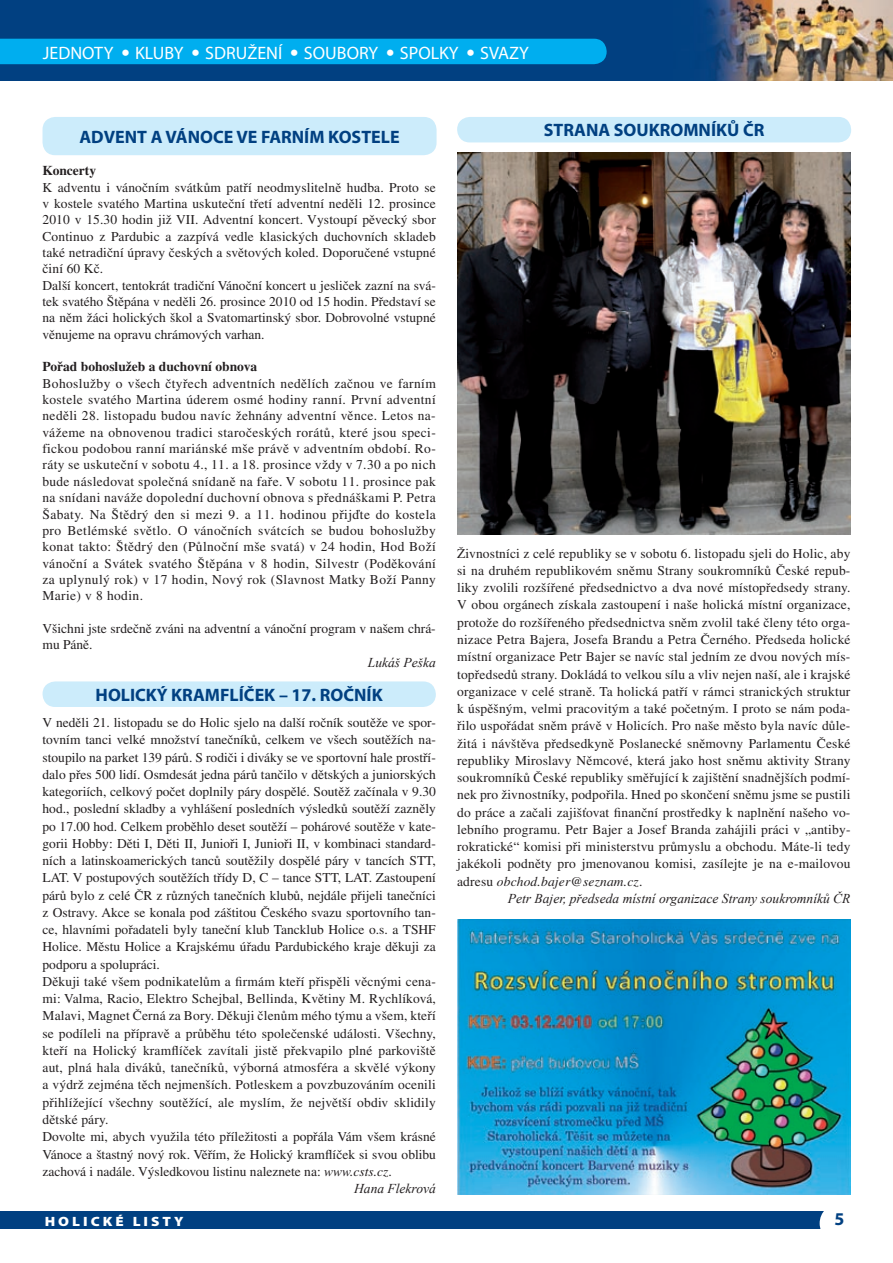
<style>
.page{position:relative;width:893px;height:1263px;background:#fff}
.page>*{position:absolute;margin:0;border:0;box-sizing:border-box;transform-origin:0 0}
.t1{font:700 18px "Myriad Pro";color:#014081}
.t2{font:18px "Myriad Pro";color:#fff}
.t3{font:13.5px/17.2px "Times CE";color:#231f20}
.t4{font:italic 13.5px "Times New Roman";color:#231f20}
.t5{font:700 13.5px "Times CE";color:#231f20}
.t6{font:900 13.5px "Myriad Pro";letter-spacing:.2em;color:#fff;scale:1.11 1}
.s1{font-family:"Frutiger CE";font-weight:300}
.s2{font-style:italic}
</style>
<div class="page">
<div style="left:0;top:0;width:893px;height:81px;background:#014081"></div>
<div style="left:0;top:39px;width:607px;height:25px;background:#00aeef"></div>
<div style="left:0;top:1212px;width:843px;height:17px;background:#014081"></div>
<div style="left:820px;top:1203px;width:39px;height:40px;background:#fff;border-radius:50%"></div>
<div style="left:43px;top:681px;width:393px;height:26px;background:#ccecfb;border-radius:13px"></div>
<div style="left:43px;top:117px;width:394px;height:38px;background:#ccecfb;border-radius:13px"></div>
<div style="left:457px;top:117px;width:394px;height:25px;background:#ccecfb;border-radius:13px"></div>
<img style="left:457px;top:919px;width:393px;height:276px">
<img style="left:457px;top:152px;width:393px;height:382px">
<img style="left:706px;top:0;width:187px;height:81px">
<h1 class="t2" style="left:43px;top:41px;width:487px">JEDNOTY <span class="s1">•</span> KLUBY <span class="s1">•</span> SDRUŽENÍ <span class="s1">•</span> SOUBORY <span class="s1">•</span> SPOLKY <span class="s1">•</span> SVAZY</h1>
<h1 class="t1" style="left:79px;top:125px;width:322px">ADVENT A VÁNOCE VE FARNÍM KOSTELE</h1>
<h1 class="t1" style="left:544px;top:119px;width:222px">STRANA SOUKROMNÍKŮ ČR</h1>
<p class="t5" style="left:43px;top:163px;width:55px">Koncerty</p>
<p class="t3" style="left:43px;top:179px;width:395px;line-height:16.4px">K adventu i vánočním svátkům patří neodmyslitelně hudba. Proto se v kostele svatého Martina uskuteční třetí adventní neděli 12. prosince 2010 v 15.30 hodin již VII. Adventní koncert. Vystoupí pěvecký sbor Continuo z Pardubic a zazpívá vedle klasických duchovních skladeb také netradiční úpravy českých a světových koled. Doporučené vstupné činí 60 Kč.<br>Další koncert, tentokrát tradiční Vánoční koncert u jesliček zazní na svá&shy;tek svatého Štěpána v neděli 26. prosince 2010 od 15 hodin. Představí se na něm žáci holických škol a Svatomartinský sbor. Dobrovolné vstupné věnujeme na opravu chrámových varhan.</p>
<p class="t5" style="left:43px;top:359px;width:216px">Pořad bohoslužeb a duchovní obnova</p>
<p class="t3" style="left:43px;top:375px;width:395px;line-height:16.4px;text-align:justify">Bohoslužby o všech čtyřech adventních nedělích začnou ve farním kostele svatého Martina úderem osmé hodiny ranní. První adventní neděli 28. listopadu budou navíc žehnány adventní věnce. Letos na&shy;vážeme na obnovenou tradici staročeských rorátů, které jsou speci&shy;fickou podobou ranní mariánské mše právě v adventním období. Ro&shy;ráty se uskuteční v sobotu 4., 11. a 18. prosince vždy v 7.30 a po nich bude následovat společná snídaně na faře. V sobotu 11. prosince pak na snídani naváže dopolední duchovní obnova s přednáškami P. Petra Šabaty. Na Štědrý den si mezi 9. a 11. hodinou přijďte do kostela pro Betlémské světlo. O vánočních svátcích se budou bohoslužby konat takto: Štědrý den (Půlnoční mše svatá) v 24 hodin, Hod Boží vánoční a Svátek svatého Štěpána v 8 hodin, Silvestr (Poděkování za uplynulý rok) v 17 hodin, Nový rok (Slavnost Matky Boží Panny Marie) v 8 hodin.</p>
<p class="t3" style="left:43px;top:620px;width:395px;line-height:16.4px">Všichni jste srdečně zváni na adventní a vánoční program v našem chrá&shy;mu Páně.</p>
<p class="t4" style="left:368px;top:653px;width:69px">Lukáš Peška</p>
<h1 class="t1" style="left:96px;top:683px;width:289px">HOLICKÝ KRAMFLÍČEK – 17. ROČNÍK</h1>
<p class="t3" style="left:43px;top:714px;width:395px">V neděli 21. listopadu se do Holic sjelo na další ročník soutěže ve spor&shy;tovním tanci velké množství tanečníků, celkem ve všech soutěžích na&shy;stoupilo na parket 139 párů. S rodiči i diváky se ve sportovní hale prostří&shy;dalo přes 500 lidí. Osmdesát jedna párů tančilo v dětských a juniorských kategoriích, celkový počet doplnily páry dospělé. Soutěž začínala v 9.30 hod., poslední skladby a vyhlášení posledních výsledků soutěží zazněly po 17.00 hod. Celkem proběhlo deset soutěží – pohárové soutěže v kate&shy;gorii Hobby: Děti I, Děti II, Junioři I, Junioři II, v kombinaci standard&shy;ních a latinskoamerických tanců soutěžily dospělé páry v tancích STT, LAT. V postupových soutěžích třídy D, C – tance STT, LAT. Zastoupení párů bylo z celé ČR z různých tanečních klubů, nejdále přijeli tanečníci z Ostravy. Akce se konala pod záštitou Českého svazu sportovního tan&shy;ce, hlavními pořadateli byly taneční klub Tancklub Holice o.s. a TSHF Holice. Městu Holice a Krajskému úřadu Pardubického kraje děkuji za podporu a spolupráci.<br>Děkuji také všem podnikatelům a firmám kteří přispěli věcnými cena&shy;mi: Valma, Racio, Elektro Schejbal, Bellinda, Květiny M. Rychlíková, Malavi, Magnet Černá za Bory. Děkuji členům mého týmu a všem, kteří se podíleli na přípravě a průběhu této společenské události. Všechny, kteří na Holický kramflíček zavítali jistě překvapilo plné parkoviště aut, plná hala diváků, tanečníků, výborná atmosféra a skvělé výkony a výdrž zejména těch nejmenších. Potleskem a povzbuzováním ocenili přihlížející všechny soutěžící, ale myslím, že největší obdiv sklidily dětské páry.<br>Dovolte mi, abych využila této příležitosti a popřála Vám všem krásné Vánoce a štastný nový rok. Věřím, že Holický kramflíček si svou oblibu zachová i nadále. Výsledkovou listinu naleznete na: <span class="s2">www.csts.cz</span>.</p>
<p class="t4" style="left:354px;top:1179px;width:83px">Hana Flekrová</p>
<p class="t6" style="left:45px;top:1212px;width:127px">HOLICKÉ LISTY</p>
<p class="t3" style="left:457px;top:544px;width:395px;text-align:justify">Živnostníci z celé republiky se v sobotu 6. listopadu sjeli do Holic, aby si na druhém republikovém sněmu Strany soukromníků České repub&shy;liky zvolili rozšířené předsednictvo a dva nové místopředsedy strany.<br>V obou orgánech získala zastoupení i naše holická místní organizace, protože do rozšířeného předsednictva sněm zvolil také členy této orga&shy;nizace Petra Bajera, Josefa Brandu a Petra Černého. Předseda holické místní organizace Petr Bajer se navíc stal jedním ze dvou nových mís&shy;topředsedů strany. Dokládá to velkou sílu a vliv nejen naší, ale i krajské organizace v celé straně. Ta holická patří v rámci stranických struktur k úspěšným, velmi pracovitým a také početným. I proto se nám poda&shy;řilo uspořádat sněm právě v Holicích. Pro naše město byla navíc důle&shy;žitá i návštěva předsedkyně Poslanecké sněmovny Parlamentu České republiky Miroslavy Němcové, která jako host sněmu aktivity Strany soukromníků České republiky směřující k zajištění snadnějších podmí&shy;nek pro živnostníky, podpořila. Hned po skončení sněmu jsme se pustili do práce a začali zajišťovat finanční prostředky k naplnění našeho vo&shy;lebního programu. Petr Bajer a Josef Branda zahájili práci v „antiby&shy;rokratické“ komisi při ministerstvu průmyslu a obchodu. Máte-li tedy jakékoli podněty pro jmenovanou komisi, zasílejte je na e-mailovou adresu <span class="s2">obchod.bajer@seznam.cz</span>.</p>
<p class="t4" style="left:508px;top:889px;width:344px">Petr Bajer, předseda místní organizace Strany soukromníků ČR</p>
</div>
